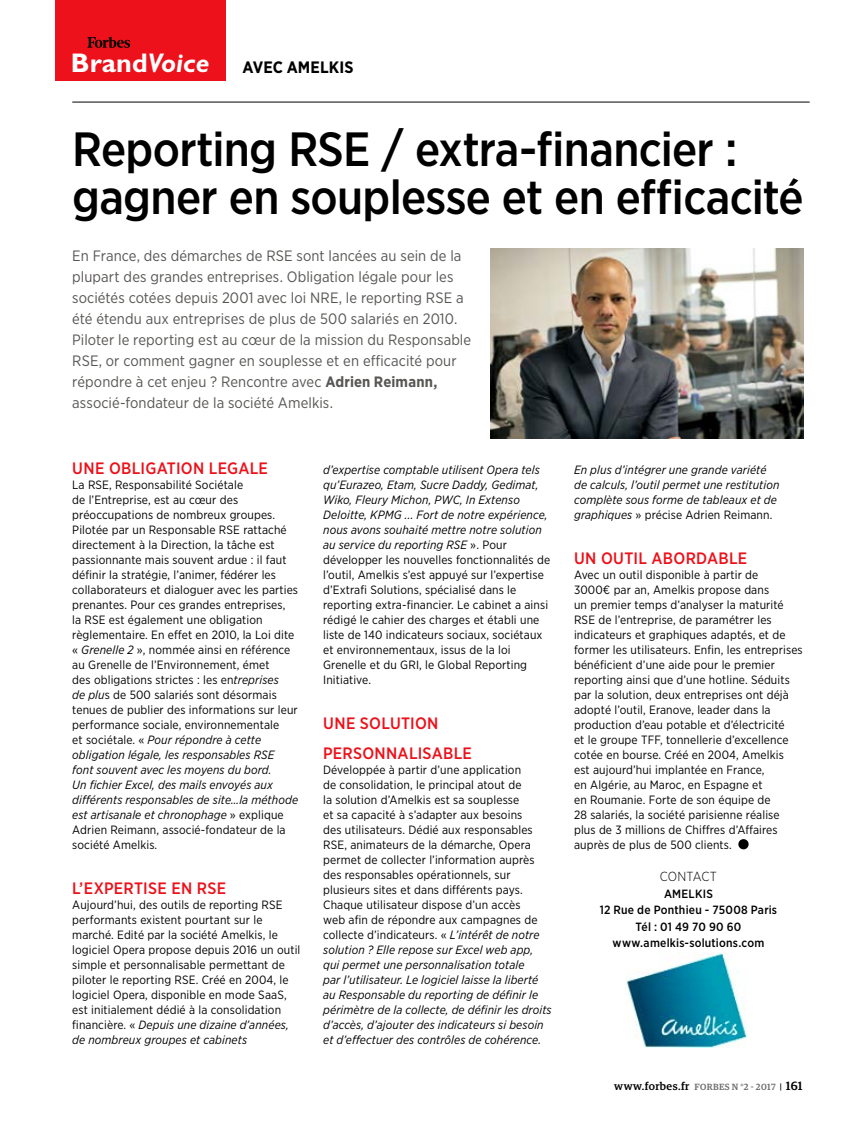
<style>
.page{position:relative;width:859px;height:1127px;background:#fff}
.page>*{position:absolute;margin:0;border:0;box-sizing:border-box;transform-origin:0 0}
.t1{font:500 48px/48px "Gotham Narrow";letter-spacing:-.015em;color:#000}
.t2{font:500 16.5px/30px "Gotham Narrow";letter-spacing:.015em;color:#ec111a}
.t3{font:700 16.5px "Gotham Narrow";letter-spacing:.005em;color:#000}
.t4{font:15px/21px "Gotham Narrow";letter-spacing:.005em;color:#575654}
.t5{font:300 13.2px "Gotham Narrow";letter-spacing:.005em;color:#000}
.t6{font:12px/15px "Gotham Narrow";letter-spacing:.01em;color:#000}
.t7{font:italic 12px/15px "Gotham Narrow";letter-spacing:.01em;color:#000}
.t8{font:500 12px/16.5px "Gotham Narrow";letter-spacing:.015em;color:#000;text-align:center}
.t9{font:500 9px "Guardian Egyp";letter-spacing:.04em;color:#6d6c6c}
.s1{font-family:"Gill Sans Std";font-size:27px;color:#fff}
.s2{font-family:"Gill Sans Std";font-style:italic;font-size:27px;color:#fff}
.s3{font-weight:700}
.s4{font-style:italic}
.s5{font-style:normal}
.s6{font-size:11.1px;color:#000}
.s7{color:#000}
.s8{font-size:12px;color:#000}
</style>
<div class="page">
<svg style="left:738px;top:839px;width:11px;height:10px"></svg>
<div style="left:55px;top:0;width:170px;height:81px;background:#ec111a"></div>
<svg style="left:87px;top:37px;width:43px;height:11px"></svg>
<hr style="left:72px;top:102px;width:738px;height:1px;background:#000">
<img style="left:626px;top:953px;width:121px;height:94px">
<img style="left:490px;top:249px;width:314px;height:190px">
<h2 class="t3" style="left:71px;top:56px;width:284px"><span class="s1">Brand</span><span class="s2">Voice</span> AVEC AMELKIS</h2>
<h1 class="t1" style="left:72px;top:124px;width:733px">Reporting RSE / extra-financier : gagner en souplesse et en efficacité</h1>
<p class="t4" style="left:72px;top:245px;width:400px">En France, des démarches de RSE sont lancées au sein de la plupart des grandes entreprises. Obligation légale pour les sociétés cotées depuis 2001 avec loi NRE, le reporting RSE a été étendu aux entreprises de plus de 500 salariés en 2010.<br>Piloter le reporting est au cœur de la mission du Responsable RSE, or comment gagner en souplesse et en efficacité pour répondre à cet enjeu ? Rencontre avec <span class="s3">Adrien Reimann, </span>associé-fondateur de la société Amelkis.</p>
<h2 class="t2" style="left:72px;top:453px;width:197px">UNE OBLIGATION LEGALE</h2>
<p class="t6" style="left:72px;top:477px;width:227px">La RSE, Responsabilité Sociétale<br>de l’Entreprise, est au cœur des préoccupations de nombreux groupes.<br>Pilotée par un Responsable RSE rattaché directement à la Direction, la tâche est passionnante mais souvent ardue : il faut définir la stratégie, l’animer, fédérer les collaborateurs et dialoguer avec les parties prenantes. Pour ces grandes entreprises,<br>la RSE est également une obligation règlementaire. En effet en 2010, la Loi dite « <span class="s4">Grenelle 2</span> », nommée ainsi en référence au Grenelle de l’Environnement, émet<br>des obligations strictes : les en<span class="s4">treprises<br>de plu</span>s de 500 salariés sont désormais tenues de publier des informations sur leur performance sociale, environnementale<br>et sociétale. « <span class="s4">Pour répondre à cette obligation légale, les responsables RSE font souvent avec les moyens du bord.<br>Un fichier Excel, des mails envoyés aux différents responsables de site…la méthode est artisanale et chronophage</span> » explique Adrien Reimann, associé-fondateur de la société Amelkis.</p>
<h2 class="t2" style="left:72px;top:873px;width:155px">L’EXPERTISE EN RSE</h2>
<p class="t6" style="left:72px;top:897px;width:230px">Aujourd’hui, des outils de reporting RSE performants existent pourtant sur le marché. Edité par la société Amelkis, le logiciel Opera propose depuis 2016 un outil simple et personnalisable permettant de piloter le reporting RSE. Créé en 2004, le logiciel Opera, disponible en mode SaaS, est initialement dédié à la consolidation financière. « <span class="s4">Depuis une dizaine d’années, de nombreux groupes et cabinets</span></p>
<p class="t6" style="left:323px;top:462px;width:228px"><span class="s4">d’expertise comptable utilisent Opera tels qu’Eurazeo, Etam, Sucre Daddy, Gedimat, Wiko, Fleury Michon, PWC, In Extenso Deloitte, KPMG ... Fort de notre expérience, nous avons souhaité mettre notre solution au service du reporting RSE</span> ». Pour développer les nouvelles fonctionnalités de l’outil, Amelkis s’est appuyé sur l’expertise d’Extrafi Solutions, spécialisé dans le reporting extra-financier. Le cabinet a ainsi rédigé le cahier des charges et établi une liste de 140 indicateurs sociaux, sociétaux et environnementaux, issus de la loi Grenelle et du GRI, le Global Reporting Initiative.</p>
<h2 class="t2" style="left:323px;top:708px;width:150px">UNE SOLUTION<br>PERSONNALISABLE</h2>
<p class="t6" style="left:323px;top:762px;width:230px">Développée à partir d’une application<br>de consolidation, le principal atout de<br>la solution d’Amelkis est sa souplesse<br>et sa capacité à s’adapter aux besoins<br>des utilisateurs. Dédié aux responsables RSE, animateurs de la démarche, Opera permet de collecter l’information auprès des responsables opérationnels, sur plusieurs sites et dans différents pays.<br>Chaque utilisateur dispose d’un accès<br>web afin de répondre aux campagnes de collecte d’indicateurs. « <span class="s4">L’intérêt de notre solution ? Elle repose sur Excel web app, qui permet une personnalisation totale<br>par l’utilisateur. Le logiciel laisse la liberté au Responsable du reporting de définir le périmètre de la collecte, de définir les droits d’accès, d’ajouter des indicateurs si besoin et d’effectuer des contrôles de cohérence.</span></p>
<p class="t7" style="left:574px;top:462px;width:207px">En plus d’intégrer une grande variété de calculs, l’outil permet une restitution complète sous forme de tableaux et de graphiques <span class="s5">» précise Adrien Reimann.</span></p>
<h2 class="t2" style="left:574px;top:543px;width:175px">UN OUTIL ABORDABLE</h2>
<p class="t6" style="left:574px;top:567px;width:230px">Avec un outil disponible à partir de<br>3000€ par an, Amelkis propose dans<br>un premier temps d’analyser la maturité RSE de l’entreprise, de paramétrer les indicateurs et graphiques adaptés, et de former les utilisateurs. Enfin, les entreprises bénéficient d’une aide pour le premier reporting ainsi que d’une hotline. Séduits par la solution, deux entreprises ont déjà adopté l’outil, Eranove, leader dans la production d’eau potable et d’électricité<br>et le groupe TFF, tonnellerie d’excellence cotée en bourse. Créé en 2004, Amelkis<br>est aujourd’hui implantée en France,<br>en Algérie, au Maroc, en Espagne et<br>en Roumanie. Forte de son équipe de<br>28 salariés, la société parisienne réalise plus de 3 millions de Chiffres d’Affaires auprès de plus de 500 clients.</p>
<p class="t5" style="left:660px;top:868px;width:59px">CONTACT</p>
<p class="t8" style="left:600px;top:885px;width:179px">AMELKIS<br>12 Rue de Ponthieu - 75008 Paris<br>Tél : 01 49 70 90 60 www.amelkis-solutions.com</p>
<p class="t9" style="left:614px;top:1080px;width:190px"><span class="s6">www.forbes.fr</span> FORBES N °2 - 2017 <span class="s7">|</span> <span class="s8">161</span></p>
</div>
